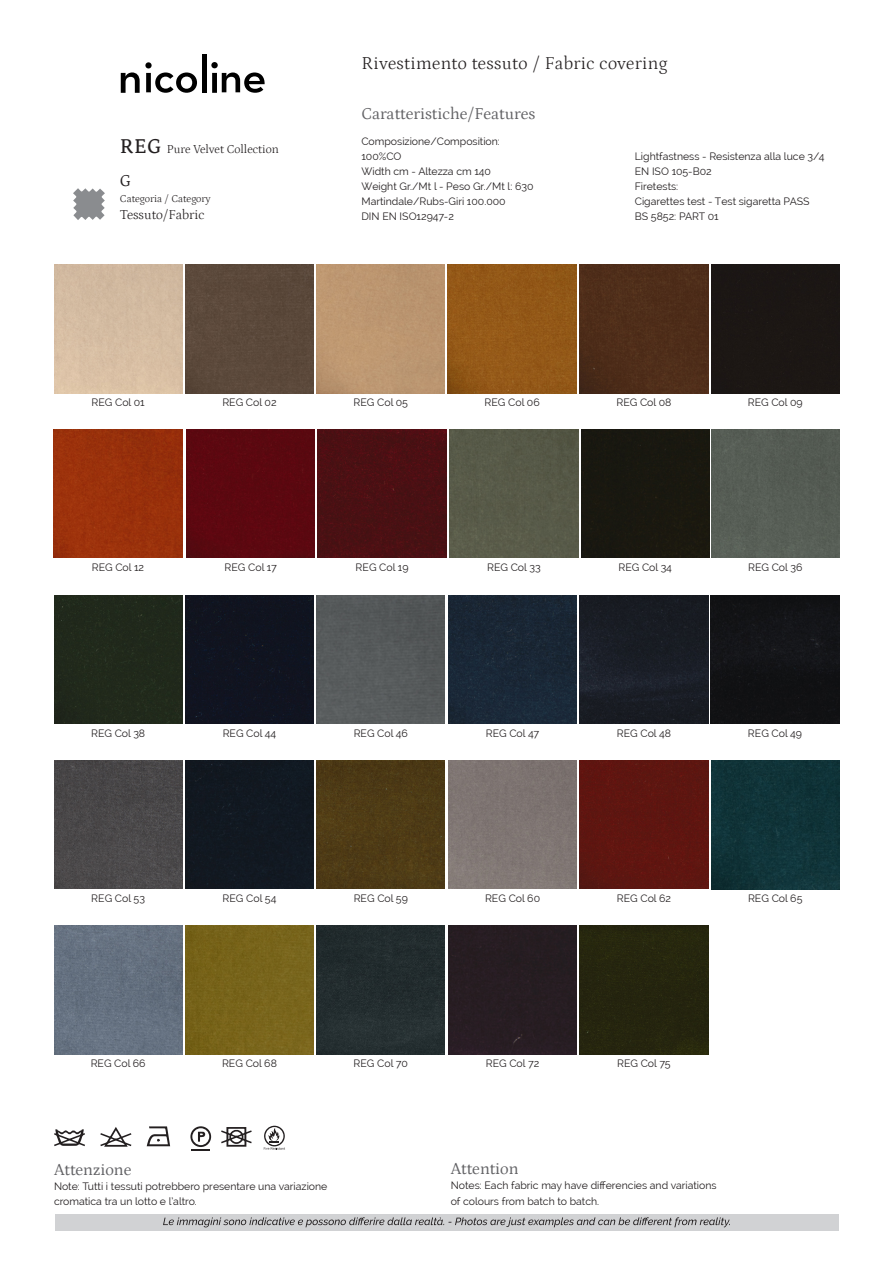
<style>
.page{position:relative;width:893px;height:1263px;background:#fff}
.page>*{position:absolute;margin:0;border:0;box-sizing:border-box;transform-origin:0 0}
.t1{font:300 18px "Petrona";letter-spacing:.02em;color:#231f20}
.t2{font:16.5px "Petrona";color:#636366}
.t3{font:16.5px "Petrona";color:#231f20}
.t4{font:300 13.5px "Petrona";color:#231f20}
.t5{font:300 12px "Petrona";color:#231f20}
.t6{font:10.5px "Raleway";color:#231f20}
.t7{font:300 10.5px "Petrona";color:#231f20}
.s1{font-weight:500;font-size:21px}
</style>
<div class="page">
<div style="left:711px;top:265px;width:128px;height:128px;background:#1c1714"></div>
<div style="left:580px;top:265px;width:128px;height:128px;background:#4e2d19"></div>
<div style="left:448px;top:265px;width:128px;height:128px;background:#935817"></div>
<div style="left:317px;top:265px;width:128px;height:128px;background:#bc9671"></div>
<div style="left:185px;top:265px;width:129px;height:128px;background:#5b493b"></div>
<div style="left:581px;top:430px;width:128px;height:128px;background:#191810"></div>
<div style="left:450px;top:430px;width:128px;height:128px;background:#585a48"></div>
<div style="left:318px;top:430px;width:128px;height:128px;background:#4a1013"></div>
<div style="left:187px;top:430px;width:128px;height:128px;background:#5b0810"></div>
<div style="left:54px;top:430px;width:128px;height:128px;background:#9a310b"></div>
<div style="left:711px;top:430px;width:128px;height:128px;background:#565d55"></div>
<img style="left:580px;top:595px;width:128px;height:129px">
<div style="left:448px;top:595px;width:129px;height:129px;background:#1a2736"></div>
<div style="left:317px;top:595px;width:128px;height:129px;background:#565a5b"></div>
<div style="left:185px;top:595px;width:129px;height:129px;background:#101420"></div>
<div style="left:54px;top:595px;width:128px;height:129px;background:#20291b"></div>
<div style="left:711px;top:595px;width:128px;height:129px;background:#121315"></div>
<div style="left:580px;top:760px;width:128px;height:129px;background:#5e1610"></div>
<div style="left:448px;top:760px;width:129px;height:129px;background:#7f7573"></div>
<div style="left:317px;top:760px;width:128px;height:129px;background:#4e3a15"></div>
<div style="left:185px;top:760px;width:129px;height:129px;background:#111821"></div>
<img style="left:54px;top:760px;width:128px;height:129px">
<div style="left:711px;top:761px;width:128px;height:128px;background:#103439"></div>
<div style="left:580px;top:926px;width:128px;height:128px;background:#25250e"></div>
<div style="left:448px;top:926px;width:129px;height:128px;background:#271d22"></div>
<div style="left:317px;top:926px;width:128px;height:128px;background:#232d2f"></div>
<div style="left:185px;top:926px;width:129px;height:128px;background:#78641a"></div>
<img style="left:54px;top:926px;width:128px;height:128px">
<div style="left:55px;top:1214px;width:783px;height:17px;background:#d1d2d4"></div>
<svg style="left:163px;top:1217px;width:567px;height:10px"></svg>
<svg style="left:121px;top:62px;width:76px;height:31px"></svg>
<hr style="left:202px;top:54px;width:4px;height:39px;background:#000">
<svg style="left:211px;top:62px;width:54px;height:31px"></svg>
<svg style="left:73px;top:188px;width:32px;height:32px"></svg>
<svg style="left:100px;top:1127px;width:31px;height:20px"></svg>
<svg style="left:147px;top:1126px;width:23px;height:20px"></svg>
<svg style="left:221px;top:1127px;width:31px;height:20px"></svg>
<svg style="left:54px;top:1129px;width:31px;height:17px"></svg>
<svg style="left:264px;top:1126px;width:21px;height:24px"></svg>
<svg style="left:190px;top:1126px;width:21px;height:25px"></svg>
<p class="t1" style="left:361px;top:50px;width:308px">Rivestimento tessuto / Fabric covering</p>
<p class="t5" style="left:120px;top:140px;width:160px"><span class="s1">REG</span> Pure Velvet Collection</p>
<p class="t3" style="left:120px;top:168px;width:13px">G</p>
<p class="t4" style="left:120px;top:205px;width:86px">Tessuto/Fabric</p>
<p class="t7" style="left:120px;top:190px;width:92px">Categoria / Category</p>
<p class="t2" style="left:361px;top:101px;width:175px">Caratteristiche/Features</p>
<p class="t6" style="left:361px;top:135px;width:140px">Composizione/Composition:</p>
<p class="t6" style="left:361px;top:150px;width:42px">100%CO</p>
<p class="t6" style="left:361px;top:165px;width:131px">Width cm - Altezza cm 140</p>
<p class="t6" style="left:361px;top:180px;width:174px">Weight Gr./Mt l - Peso Gr./Mt l: 630</p>
<p class="t6" style="left:361px;top:195px;width:146px">Martindale/Rubs-Giri 100.000</p>
<p class="t6" style="left:361px;top:210px;width:94px">DIN EN ISO12947-2</p>
<p class="t6" style="left:635px;top:150px;width:191px">Lightfastness - Resistenza alla luce 3/4</p>
<p class="t6" style="left:635px;top:165px;width:79px">EN ISO 105-B02</p>
<p class="t6" style="left:635px;top:180px;width:45px">Firetests:</p>
<p class="t6" style="left:635px;top:195px;width:176px">Cigarettes test - Test sigaretta PASS</p>
<p class="t6" style="left:635px;top:210px;width:86px">BS 5852: PART 01</p>
<p class="t6" style="left:92px;top:396px;width:55px">REG Col 01</p>
<p class="t6" style="left:222px;top:396px;width:56px">REG Col 02</p>
<p class="t6" style="left:354px;top:396px;width:56px">REG Col 05</p>
<p class="t6" style="left:485px;top:396px;width:57px">REG Col 06</p>
<p class="t6" style="left:616px;top:396px;width:56px">REG Col 08</p>
<p class="t6" style="left:748px;top:396px;width:56px">REG Col 09</p>
<p class="t6" style="left:92px;top:561px;width:54px">REG Col 12</p>
<p class="t6" style="left:225px;top:561px;width:54px">REG Col 17</p>
<p class="t6" style="left:356px;top:561px;width:54px">REG Col 19</p>
<p class="t6" style="left:487px;top:561px;width:55px">REG Col 33</p>
<p class="t6" style="left:618px;top:561px;width:55px">REG Col 34</p>
<p class="t6" style="left:748px;top:561px;width:56px">REG Col 36</p>
<p class="t6" style="left:91px;top:727px;width:56px">REG Col 38</p>
<p class="t6" style="left:223px;top:727px;width:55px">REG Col 44</p>
<p class="t6" style="left:354px;top:727px;width:56px">REG Col 46</p>
<p class="t6" style="left:486px;top:727px;width:55px">REG Col 47</p>
<p class="t6" style="left:617px;top:727px;width:56px">REG Col 48</p>
<p class="t6" style="left:748px;top:727px;width:56px">REG Col 49</p>
<p class="t6" style="left:91px;top:892px;width:55px">REG Col 53</p>
<p class="t6" style="left:223px;top:892px;width:55px">REG Col 54</p>
<p class="t6" style="left:354px;top:892px;width:56px">REG Col 59</p>
<p class="t6" style="left:485px;top:892px;width:57px">REG Col 60</p>
<p class="t6" style="left:617px;top:892px;width:56px">REG Col 62</p>
<p class="t6" style="left:748px;top:893px;width:56px">REG Col 65</p>
<p class="t6" style="left:91px;top:1057px;width:56px">REG Col 66</p>
<p class="t6" style="left:222px;top:1057px;width:56px">REG Col 68</p>
<p class="t6" style="left:354px;top:1057px;width:56px">REG Col 70</p>
<p class="t6" style="left:486px;top:1057px;width:55px">REG Col 72</p>
<p class="t6" style="left:617px;top:1057px;width:55px">REG Col 75</p>
<p class="t2" style="left:54px;top:1157px;width:79px">Attenzione</p>
<p class="t6" style="left:54px;top:1180px;width:275px">Note: Tutti i tessuti potrebbero presentare una variazione</p>
<p class="t6" style="left:54px;top:1195px;width:144px">cromatica tra un lotto e l’altro.</p>
<p class="t2" style="left:451px;top:1156px;width:69px">Attention</p>
<p class="t6" style="left:451px;top:1179px;width:267px">Notes: Each fabric may have differencies and variations</p>
<p class="t6" style="left:451px;top:1195px;width:150px">of colours from batch to batch.</p>
</div>
